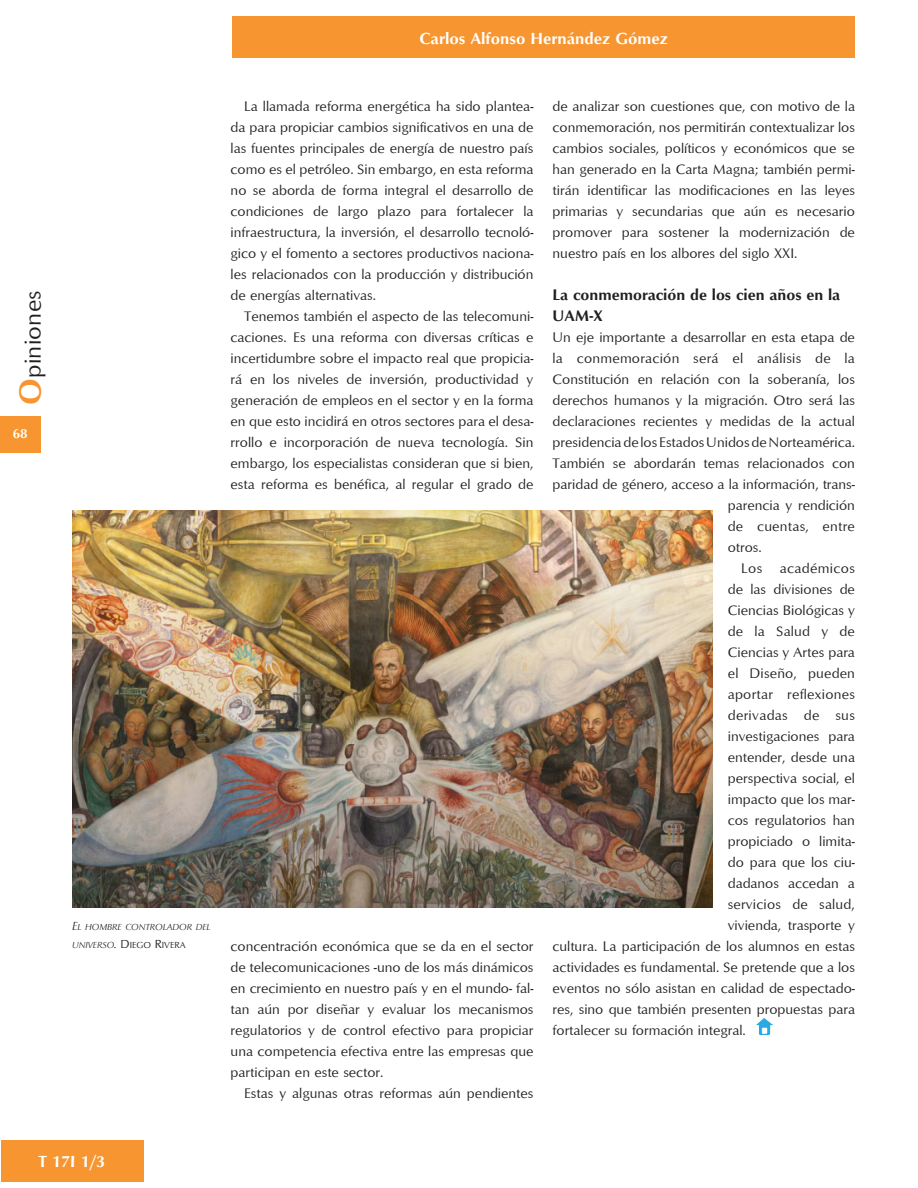
<style>
.page{position:relative;width:918px;height:1188px;background:#fff}
.page>*{position:absolute;margin:0;border:0;box-sizing:border-box;transform-origin:0 0}
.t1{font:24px "Optimum";letter-spacing:.01em;color:#231f20}
.t2{font:700 16.5px "Optimum";color:#fff}
.subtitulo{font:700 15.75px/21px "Optimum";color:#231f20}
.cuerpo_de_texto{font:14.25px/21px "Optimum";color:#231f20;text-align:justify}
.cuerpo_de_textosin_s{font:14.25px "Optimum";color:#231f20}
.cuerpo_de_textosin_s-2{font:14.25px "Optimum";letter-spacing:.02em;color:#231f20}
.cuerpo_de_texto-2{font:14.25px "Optimum";letter-spacing:.02em;color:#231f20}
.cuerpo_de_texto-3{font:14.25px "Optimum";letter-spacing:.025em;color:#231f20}
.folio{font:700 13.5px "Optimum";color:#fff}
.pies_de_foto{font:italic 9px/18px "Optimum";color:#231f20}
.s1{font-weight:700;font-size:31.5px;color:#f79530}
.s2{font-size:12px}
.s3{font-style:normal;font-size:12px}
.s4{font-style:normal}
</style>
<div class="page">
<div style="left:0;top:417px;width:41px;height:36px;background:#f79530"></div>
<div style="left:232px;top:16px;width:623px;height:42px;background:#f79530"></div>
<div style="left:1px;top:1140px;width:142px;height:42px;background:#f79530"></div>
<img style="left:72px;top:510px;width:641px;height:397px">
<img style="left:757px;top:1018px;width:16px;height:17px">
<p class="t2" style="left:419px;top:28px;width:250px">Carlos Alfonso Hernández Gómez</p>
<h1 class="t1" style="left:18px;top:405px;width:116px;rotate:-90deg"><span class="s1">O</span>piniones</h1>
<p class="folio" style="left:13px;top:426px;width:16px">68</p>
<p class="pies_de_foto" style="left:72px;top:918px;width:140px"><span class="s2">E</span>L HOMBRE CONTROLADOR DEL<br>UNIVERSO<span class="s2">.</span> <span class="s3">D</span> <span class="s4">IEG O</span> <span class="s3">R</span><span class="s4">IVERA</span></p>
<p class="cuerpo_de_texto" style="left:231px;top:95px;width:304px;text-indent:14px">La llamada reforma energética ha sido plantea&shy;da para propiciar cambios significativos en una de las fuentes principales de energía de nuestro país como es el petróleo. Sin embargo, en esta reforma no se aborda de forma integral el desarrollo de condiciones de largo plazo para fortalecer la infraestructura, la inversión, el desarrollo tecnoló&shy;gico y el fomento a sectores productivos naciona&shy;les relacionados con la producción y distribución de energías alternativas.</p>
<p class="cuerpo_de_texto" style="left:231px;top:305px;width:304px;text-indent:14px">Tenemos también el aspecto de las telecomuni&shy;caciones. Es una reforma con diversas críticas e incertidumbre sobre el impacto real que propicia&shy;rá en los niveles de inversión, productividad y generación de empleos en el sector y en la forma en que esto incidirá en otros sectores para el desa&shy;rrollo e incorporación de nueva tecnología. Sin embargo, los especialistas consideran que si bien, esta reforma es benéfica, al regular el grado de</p>
<p class="cuerpo_de_texto" style="left:231px;top:935px;width:304px">concentración económica que se da en el sector de telecomunicaciones -uno de los más dinámicos en crecimiento en nuestro país y en el mundo- fal&shy;tan aún por diseñar y evaluar los mecanismos regulatorios y de control efectivo para propiciar una competencia efectiva entre las empresas que participan en este sector.</p>
<p class="cuerpo_de_texto" style="left:244px;top:1082px;width:291px">Estas y algunas otras reformas aún pendientes</p>
<p class="cuerpo_de_texto" style="left:553px;top:95px;width:304px">de analizar son cuestiones que, con motivo de la conmemoración, nos permitirán contextualizar los cambios sociales, políticos y económicos que se han generado en la Carta Magna; también permi&shy;tirán identificar las modificaciones en las leyes primarias y secundarias que aún es necesario promover para sostener la modernización de nuestro país en los albores del siglo XXI.</p>
<p class="subtitulo" style="left:553px;top:284px;width:289px">La conmemoración de los cien años en la<br>UAM-X</p>
<p class="cuerpo_de_textosin_s" style="left:553px;top:328px;width:304px">Un eje importante a desarrollar en esta etapa de</p>
<p class="cuerpo_de_textosin_s-2" style="left:553px;top:349px;width:304px">la conmemoración será el análisis de la</p>
<p class="cuerpo_de_textosin_s" style="left:553px;top:370px;width:304px">Constitución en relación con la soberanía, los</p>
<p class="cuerpo_de_textosin_s" style="left:553px;top:391px;width:304px">derechos humanos y la migración. Otro será las</p>
<p class="cuerpo_de_textosin_s" style="left:553px;top:412px;width:304px">declaraciones recientes y medidas de la actual</p>
<p class="cuerpo_de_textosin_s" style="left:553px;top:433px;width:304px">presidencia de los Estados Unidos de Norteamérica.</p>
<p class="cuerpo_de_textosin_s" style="left:553px;top:454px;width:304px">También se abordarán temas relacionados con</p>
<p class="cuerpo_de_textosin_s" style="left:553px;top:475px;width:304px">paridad de género, acceso a la información, trans-</p>
<p class="cuerpo_de_textosin_s" style="left:728px;top:496px;width:129px">parencia y rendición</p>
<p class="cuerpo_de_textosin_s-2" style="left:728px;top:517px;width:129px">de cuentas, entre</p>
<p class="cuerpo_de_textosin_s" style="left:728px;top:538px;width:36px">otros.</p>
<p class="cuerpo_de_texto-3" style="left:741px;top:559px;width:115px">Los académicos</p>
<p class="cuerpo_de_texto" style="left:728px;top:578px;width:129px">de las divisiones de</p>
<p class="cuerpo_de_texto" style="left:728px;top:599px;width:129px">Ciencias Biológicas y</p>
<p class="cuerpo_de_texto" style="left:728px;top:620px;width:129px">de la Salud y de</p>
<p class="cuerpo_de_texto" style="left:728px;top:641px;width:129px">Ciencias y Artes para</p>
<p class="cuerpo_de_texto" style="left:728px;top:662px;width:129px">el Diseño, pueden</p>
<p class="cuerpo_de_texto-2" style="left:728px;top:685px;width:129px">aportar reflexiones</p>
<p class="cuerpo_de_texto-2" style="left:728px;top:706px;width:129px">derivadas de sus</p>
<p class="cuerpo_de_texto" style="left:728px;top:725px;width:129px">investigaciones para</p>
<p class="cuerpo_de_texto" style="left:728px;top:746px;width:129px">entender, desde una</p>
<p class="cuerpo_de_texto" style="left:728px;top:767px;width:129px">perspectiva social, el</p>
<p class="cuerpo_de_texto" style="left:728px;top:788px;width:129px">impacto que los mar-</p>
<p class="cuerpo_de_texto" style="left:728px;top:809px;width:129px">cos regulatorios han</p>
<p class="cuerpo_de_texto" style="left:728px;top:830px;width:129px">propiciado o limita-</p>
<p class="cuerpo_de_texto" style="left:728px;top:851px;width:129px">do para que los ciu-</p>
<p class="cuerpo_de_texto" style="left:728px;top:872px;width:129px">dadanos accedan a</p>
<p class="cuerpo_de_texto" style="left:728px;top:893px;width:129px">servicios de salud,</p>
<p class="cuerpo_de_texto" style="left:728px;top:914px;width:129px">vivienda, trasporte y</p>
<p class="cuerpo_de_texto" style="left:553px;top:935px;width:304px">cultura. La participación de los alumnos en estas</p>
<p class="cuerpo_de_texto" style="left:553px;top:956px;width:304px">actividades es fundamental. Se pretende que a los</p>
<p class="cuerpo_de_texto" style="left:553px;top:977px;width:304px">eventos no sólo asistan en calidad de espectado-</p>
<p class="cuerpo_de_texto" style="left:553px;top:998px;width:304px">res, sino que también presenten propuestas para</p>
<p class="cuerpo_de_texto" style="left:553px;top:1019px;width:195px">fortalecer su formación integral.</p>
<p class="t2" style="left:39px;top:1152px;width:68px">T 17I 1/3</p>
</div>
